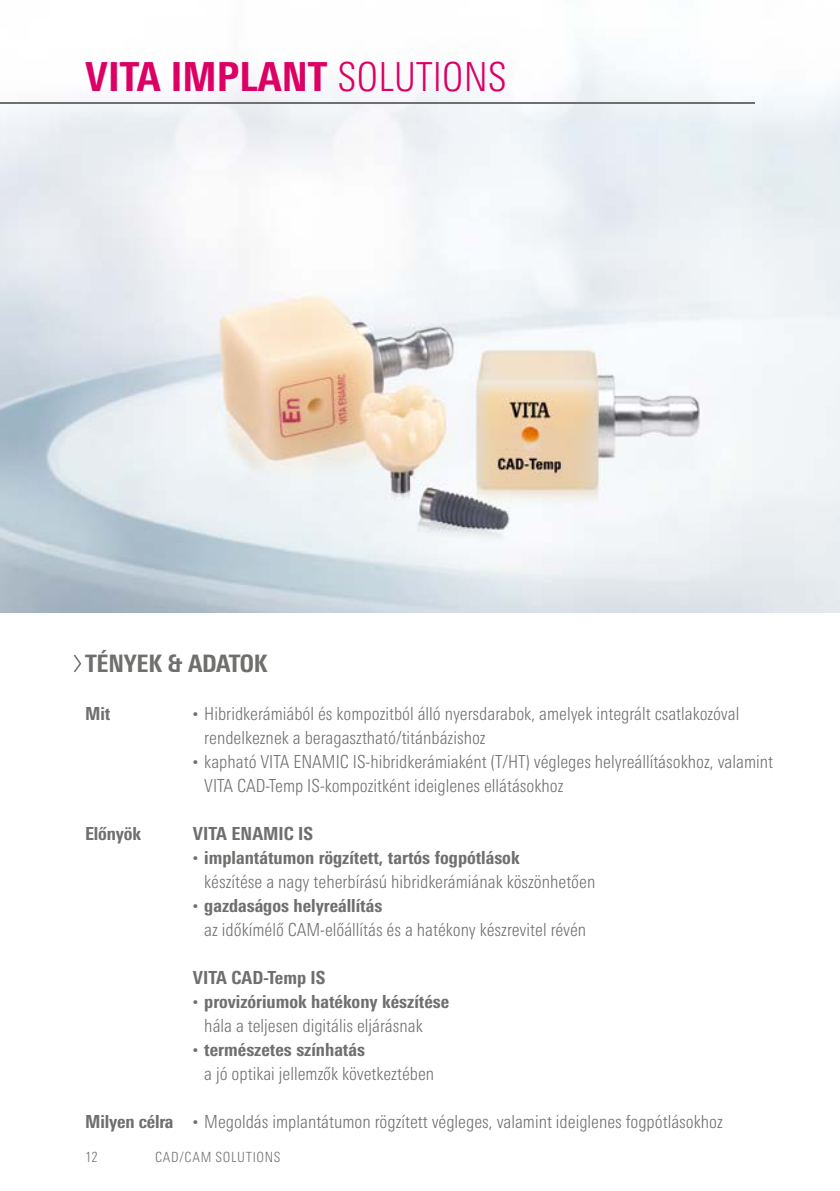
<style>
.page{position:relative;width:840px;height:1191px;background:#fff}
.page>*{position:absolute;margin:0;border:0;box-sizing:border-box;transform-origin:0 0}
.t1{font:800 condensed 40px "Univers Next Pro";color:#dd0064}
.t2{font:800 condensed 24px "Univers Next Pro";letter-spacing:-.01em;color:#6f6f6e}
.t3{font:300 condensed 18px/24px "Univers Next Pro";color:#6f6f6e}
.t4{font:800 condensed 18px "Univers Next Pro";letter-spacing:-.01em;color:#6f6f6e}
.t5{font:300 condensed 14px "Univers Next Pro";letter-spacing:.05em;color:#6f6f6e}
.s1{font-weight:300}
.s2{font-weight:800;font-size:10.8px}
.s3{font-weight:800}
</style>
<div class="page">
<img style="left:0;top:45px;width:839px;height:567px">
<hr style="left:0;top:103px;width:754px;height:1px;background:#6f6f6e">
<svg style="left:74px;top:654px;width:7px;height:18px"></svg>
<h1 class="t1" style="left:85px;top:53px;width:423px">VITA IMPLANT <span class="s1">SOLUTIONS</span></h1>
<h2 class="t2" style="left:85px;top:649px;width:184px">TÉNYEK &amp; ADATOK</h2>
<p class="t4" style="left:85px;top:703px;width:27px">Mit</p>
<p class="t3" style="left:204px;top:702px;width:536px;text-indent:-11px"><span class="s2">•</span> Hibridkerámiából és kompozitból álló nyersdarabok, amelyek integrált csatlakozóval rendelkeznek a beragasztható/titánbázishoz</p>
<p class="t3" style="left:204px;top:750px;width:570px;text-indent:-11px"><span class="s2">•</span> kapható VITA ENAMIC IS-hibridkerámiaként (T/HT) végleges helyreállításokhoz, valamint<br>VITA CAD-Temp IS-kompozitként ideiglenes ellátásokhoz</p>
<p class="t4" style="left:193px;top:823px;width:122px">VITA ENAMIC IS</p>
<p class="t3" style="left:204px;top:846px;width:392px;text-indent:-11px"><span class="s2">•</span> <span class="s3">implantátumon rögzített, tartós fogpótlások<br></span>készítése a nagy teherbírású hibridkerámiának köszönhetően</p>
<p class="t3" style="left:204px;top:894px;width:383px;text-indent:-11px"><span class="s2">•</span> <span class="s3">gazdaságos helyreállítás<br></span>az időkímélő CAM-előállítás és a hatékony készrevitel révén</p>
<p class="t4" style="left:193px;top:967px;width:134px">VITA CAD-Temp IS</p>
<p class="t3" style="left:204px;top:990px;width:246px;text-indent:-11px"><span class="s2">•</span> <span class="s3">provizóriumok hatékony készítése </span>hála a teljesen digitális eljárásnak</p>
<p class="t3" style="left:204px;top:1038px;width:231px;text-indent:-11px"><span class="s2">•</span> <span class="s3">természetes színhatás<br></span>a jó optikai jellemzők következtében</p>
<p class="t3" style="left:193px;top:1110px;width:531px"><span class="s2">•</span> Megoldás implantátumon rögzített végleges, valamint ideiglenes fogpótlásokhoz</p>
<p class="t4" style="left:85px;top:823px;width:57px">Előnyök</p>
<p class="t4" style="left:85px;top:1111px;width:90px">Milyen célra</p>
<p class="t5" style="left:85px;top:1148px;width:14px">12</p>
<p class="t5" style="left:155px;top:1148px;width:127px">CAD/CAM SOLUTIONS</p>
</div>
